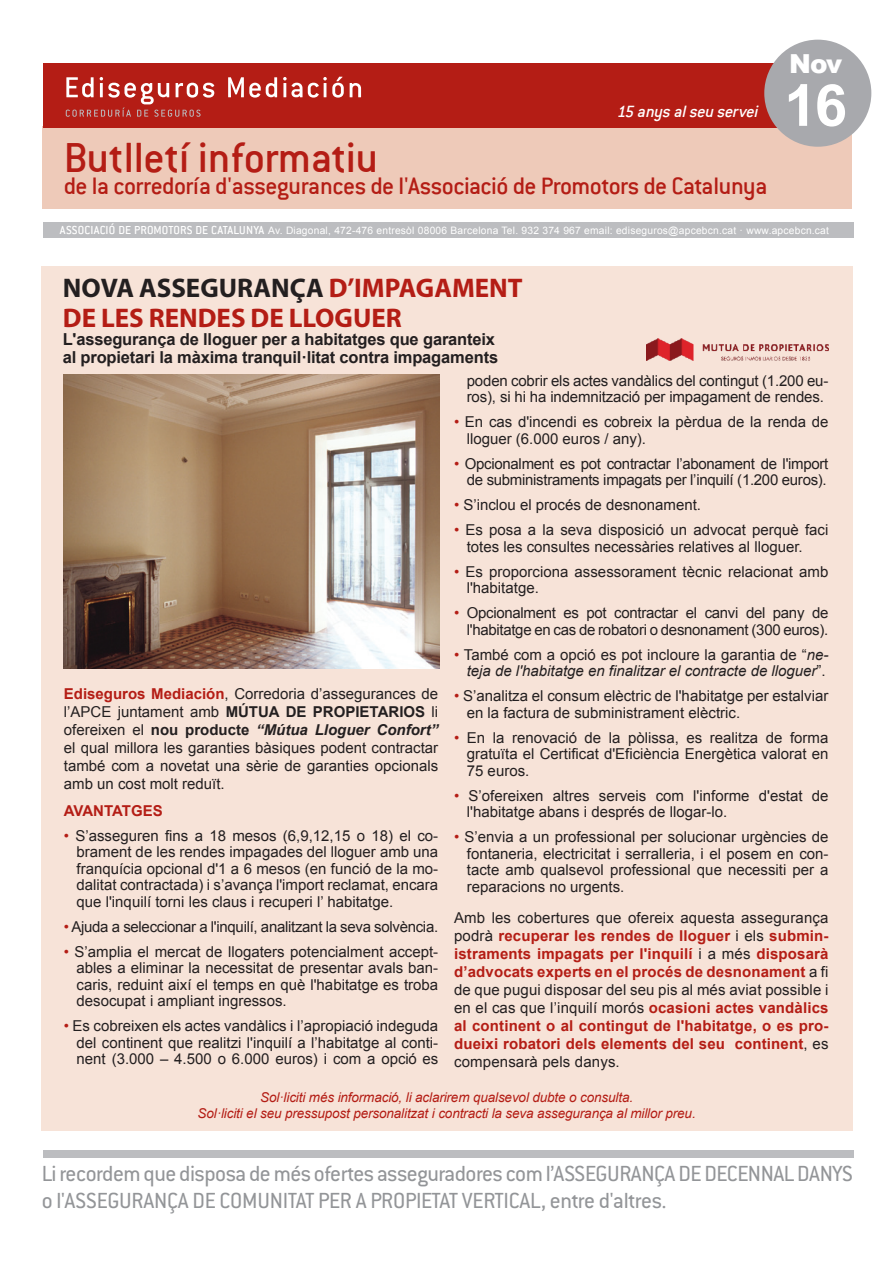
<style>
.page{position:relative;width:893px;height:1263px;background:#fff}
.page>*{position:absolute;margin:0;border:0;box-sizing:border-box;transform-origin:0 0}
.t1{font:700 58.05px "Arial";color:#fff}
.t2{font:500 46.35px "Conduit ITC";color:#b41d15}
.t3{font:700 27px/30px "Myriad Pro";color:#b41d15}
.t4{font:500 26.25px "Conduit ITC";letter-spacing:-.025em;color:#b41d15}
.t5{font:900 26.25px "Arial";color:#fff}
.t6{font:24px/27px "Conduit ITC";letter-spacing:-.02em;color:#939598}
.t7{font:italic 500 18px "Conduit ITC";color:#fff}
.t8{font:700 16.5px/18px "Arial";letter-spacing:-.01em;color:#231f20}
.t9{font:15px/16.5px "Arial";color:#231f20;text-align:justify}
.t10{font:700 15px/18px "Arial";letter-spacing:.01em;color:#b41d15;text-align:justify}
.t11{font:15px/16.5px "Arial";letter-spacing:-.02em;color:#231f20;text-align:right}
.t12{font:italic 15px/16.5px "Arial";color:#231f20;text-align:right}
.t13{font:italic 13.5px/16.2px "Arial";letter-spacing:-.01em;color:#b41d15;text-align:center}
.t14{font:10.2px "Arial";letter-spacing:.02em;color:#fff}
.s1{font-family:"Conduit ITC";font-weight:500;font-size:12.75px}
.s2{color:#231f20}
.s3{color:#b41d15}
.s4{font-style:normal;color:#b41d15}
.s5{font-style:normal}
.s6{font-weight:400;color:#231f20}
.s7{font-weight:700;color:#b41d15}
.s8{font-weight:700}
.s9{font-weight:700;font-style:italic}
</style>
<div class="page">
<div style="left:42px;top:126px;width:810px;height:82px;background:#eecab9"></div>
<div style="left:43px;top:222px;width:810px;height:16px;background:#bcbdc0"></div>
<div style="left:43px;top:63px;width:808px;height:65px;background:#b41d15"></div>
<div style="left:769px;top:44px;width:98px;height:98px;background:#a8a9ad;border-radius:50%"></div>
<div style="left:764px;top:40px;width:107px;height:107px;border:10px solid #a8a9ad;border-radius:50%"></div>
<svg style="left:66px;top:77px;width:148px;height:40px"></svg>
<svg style="left:228px;top:77px;width:49px;height:21px"></svg>
<svg style="left:283px;top:77px;width:61px;height:21px"></svg>
<svg style="left:350px;top:83px;width:11px;height:14px"></svg>
<div style="left:43px;top:1149px;width:810px;height:8px;background:#bcbdc0"></div>
<div style="left:41px;top:266px;width:811px;height:864px;background:#f7e3d8"></div>
<img style="left:647px;top:339px;width:181px;height:22px">
<img style="left:64px;top:375px;width:375px;height:293px">
<p class="t7" style="left:616px;top:101px;width:147px">15 anys alseu servei</p>
<h2 class="t2" style="left:64px;top:131px;width:316px">Butlletí informatiu</h2>
<h3 class="t4" style="left:64px;top:171px;width:705px">de la corredoría d'assegurances de l'Associació de Promotors de Catalunya</h3>
<h3 class="t5" style="left:789px;top:45px;width:54px">Nov</h3>
<h1 class="t1" style="left:784px;top:67px;width:64px">16</h1>
<p class="t14" style="left:60px;top:224px;width:771px"><span class="s1">ASSOCIACIÓ DE PROMOTORS DE CATALUNYA</span> Av. Diagonal, 472-476 entresòl 08006 Barcelona Tel. 932 374 967 email: ediseguros@apcebcn.cat · www.apcebcn.cat</p>
<h3 class="t3" style="left:63px;top:272px;width:461px"><span class="s2">NOVA ASSEGURANÇA</span> D’IMPAGAMENT<br>DE LES RENDES DE LLOGUER</h3>
<p class="t8" style="left:63px;top:331px;width:437px">L'assegurança de lloguer per a habitatges que garanteix al propietari la màxima tranquil·litat contra impagaments</p>
<p class="t9" style="left:467px;top:372px;width:363px">poden cobrir els actes vandàlics del contingut (1.200 eu&shy;ros), si hi ha indemnització per impagament de rendes.</p>
<p class="t9" style="left:467px;top:414px;width:363px;text-indent:-13px"><span class="s3">•</span> En cas d'incendi es cobreix la pèrdua de la renda de lloguer (6.000 euros / any).</p>
<p class="t11" style="left:454px;top:455px;width:376px"><span class="s3">•</span> Opcionalment es pot contractar l’abonament de l'import de subministraments impagats per l’inquilí (1.200 euros).</p>
<p class="t9" style="left:454px;top:497px;width:249px"><span class="s3">•</span> S’inclou el procés de desnonament.</p>
<p class="t9" style="left:467px;top:522px;width:363px;text-indent:-13px"><span class="s3">•</span> Es posa a la seva disposició un advocat perquè faci totes les consultes necessàries relatives al lloguer.</p>
<p class="t9" style="left:467px;top:563px;width:363px;text-indent:-13px"><span class="s3">•</span> Es proporciona assessorament tècnic relacionat amb l'habitatge.</p>
<p class="t11" style="left:454px;top:605px;width:376px"><span class="s3">•</span> Opcionalment es pot contractar el canvi del pany de l'habitatge en cas de robatori o desnonament (300 euros).</p>
<p class="t12" style="left:454px;top:646px;width:376px"><span class="s4">•</span> <span class="s5">També com a opció es pot incloure la garantia de “</span>ne&shy;teja de l'habitatge en finalitzar el contracte de lloguer<span class="s5">”.</span></p>
<p class="t9" style="left:467px;top:688px;width:363px;text-indent:-13px"><span class="s3">•</span> S’analitza el consum elèctric de l'habitatge per estalviar en la factura de subministrament elèctric.</p>
<p class="t9" style="left:467px;top:729px;width:363px;text-indent:-13px"><span class="s3">•</span> En la renovació de la pòlissa, es realitza de forma gratuïta el Certificat d'Eficiència Energètica valorat en 75 euros.</p>
<p class="t9" style="left:467px;top:787px;width:363px;text-indent:-13px"><span class="s3">•</span> S’ofereixen altres serveis com l'informe d'estat de l'habitatge abans i després de llogar-lo.</p>
<p class="t9" style="left:467px;top:829px;width:363px;text-indent:-13px"><span class="s3">•</span> S’envia a un professional per solucionar urgències de fontaneria, electricitat i serralleria, i el posem en con&shy;tacte amb qualsevol professional que necessiti per a reparacions no urgents.</p>
<p class="t10" style="left:454px;top:909px;width:376px"><span class="s6">Amb les cobertures que ofereix aquesta assegurança podrà</span> recuperar les rendes de lloguer <span class="s6">i els</span> submin&shy;istraments impagats per l'inquilí <span class="s6">i a més</span> disposarà d’advocats experts en el procés de desnonament <span class="s6">a fi de que pugui disposar del seu pis al més aviat possible i en el cas que l’inquilí morós</span> ocasioni actes vandàlics al continent o al contingut de l'habitatge, o es pro&shy;dueixi robatori dels elements del seu continent<span class="s6">, es compensarà pels danys.</span></p>
<p class="t9" style="left:64px;top:685px;width:376px;line-height:18px"><span class="s7">Ediseguros Mediación</span>, Corredoria d’assegurances de l’APCE juntament amb <span class="s8">MÚTUA DE PROPIETARIOS</span> li ofereixen el <span class="s8">nou producte</span> <span class="s9">“Mútua Lloguer Confort” </span>el qual millora les garanties bàsiques podent contractar també com a novetat una sèrie de garanties opcionals amb un cost molt reduït.</p>
<p class="t10" style="left:64px;top:802px;width:100px">AVANTATGES</p>
<p class="t9" style="left:77px;top:827px;width:363px;text-indent:-13px"><span class="s3">•</span> S’asseguren fins a 18 mesos (6,9,12,15 o 18) el co&shy;brament de les rendes impagades del lloguer amb una franquícia opcional d'1 a 6 mesos (en funció de la mo&shy;dalitat contractada) i s’avança l'import reclamat, encara que l'inquilí torni les claus i recuperi l’ habitatge.</p>
<p class="t11" style="left:64px;top:918px;width:376px"><span class="s3">•</span> Ajuda a seleccionar a l'inquilí, analitzant la seva solvència.</p>
<p class="t9" style="left:77px;top:943px;width:363px;text-indent:-13px"><span class="s3">•</span> S’amplia el mercat de llogaters potencialment accept&shy;ables a eliminar la necessitat de presentar avals ban&shy;caris, reduint així el temps en què l'habitatge es troba desocupat i ampliant ingressos.</p>
<p class="t9" style="left:77px;top:1018px;width:363px;text-indent:-13px"><span class="s3">•</span> Es cobreixen els actes vandàlics i l’apropiació indeguda del continent que realitzi l'inquilí a l’habitatge al conti&shy;nent (3.000 – 4.500 o 6.000 euros) i com a opció es</p>
<p class="t13" style="left:198px;top:1089px;width:500px">Sol·liciti més informació, li aclarirem qualsevol dubte o consulta.<br>Sol·liciti el seu pressupost personalitzat i contracti la seva assegurança al millor preu.</p>
<h3 class="t6" style="left:42px;top:1159px;width:813px">LI RECORDEM QUE DISPOSA DE MÉS OFERTES ASSEGURADORES COM L’ASSEGURANÇA DE DECENNAL DANYS<br>O L'ASSEGURANÇA DE COMUNITAT PER A PROPIETAT VERTICAL, ENTRE D'ALTRES.</h3>
</div>
